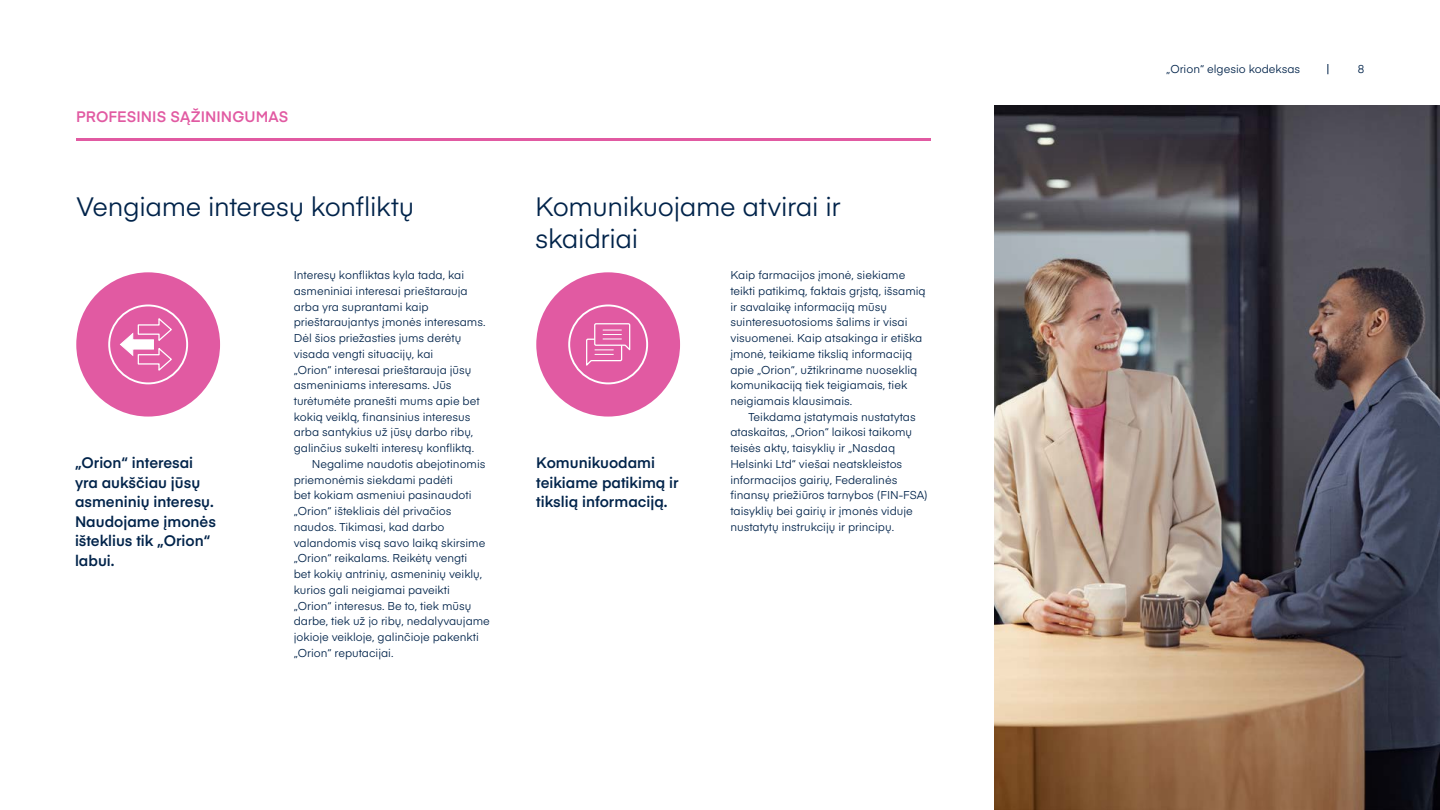
<style>
.page{position:relative;width:1440px;height:810px;background:#fff}
.page>*{position:absolute;margin:0;border:0;box-sizing:border-box;transform-origin:0 0}
.t1{font:26.25px/32.2px "Eina 03";letter-spacing:-.015em;color:#00234a}
.t2{font:600 15px/19.5px "Eina 03";color:#00234a}
.t3{font:600 15px "Eina 03";letter-spacing:.005em;color:#e15aa2}
.t4{font:11.25px/15.8px "Eina 03";color:#00234a}
</style>
<div class="page">
<div style="left:536px;top:272px;width:144px;height:145px;background:#e15aa2;border-radius:50%"></div>
<div style="left:568px;top:305px;width:80px;height:79px;border:2px solid #fff;border-radius:50%"></div>
<svg style="left:586px;top:323px;width:45px;height:43px"></svg>
<div style="left:76px;top:272px;width:144px;height:145px;background:#e15aa2;border-radius:50%"></div>
<div style="left:108px;top:305px;width:80px;height:79px;border:2px solid #fff;border-radius:50%"></div>
<svg style="left:120px;top:316px;width:52px;height:57px"></svg>
<img style="left:994px;top:106px;width:446px;height:704px">
<hr style="left:76px;top:138px;width:855px;height:3px;background:#e15aa2">
<h2 class="t3" style="left:76px;top:105px;width:214px">PROFESINIS SĄŽININGUMAS</h2>
<h1 class="t1" style="left:77px;top:189px;width:339px">Vengiame interesų konfliktų</h1>
<h2 class="t2" style="left:75px;top:452px;width:143px">„Orion“ interesai yra aukščiau jūsų asmeninių interesų.<br>Naudojame įmonės išteklius tik „Orion“ labui.</h2>
<p class="t4" style="left:294px;top:266px;width:193px">Interesų konfliktas kyla tada, kai asmeniniai interesai prieštarauja arba yra suprantami kaip prieštaraujantys įmonės interesams.<br>Dėl šios priežasties jums derėtų visada vengti situacijų, kai<br>„Orion“ interesai prieštarauja jūsų asmeniniams interesams. Jūs turėtumėte pranešti mums apie bet kokią veiklą, finansinius interesus arba santykius už jūsų darbo ribų, galinčius sukelti interesų konfliktą.</p>
<p class="t4" style="left:294px;top:455px;width:198px;text-indent:18px">Negalime naudotis abejotinomis priemonėmis siekdami padėti<br>bet kokiam asmeniui pasinaudoti „Orion“ ištekliais dėl privačios naudos. Tikimasi, kad darbo valandomis visą savo laiką skirsime „Orion“ reikalams. Reikėtų vengti<br>bet kokių antrinių, asmeninių veiklų, kurios gali neigiamai paveikti „Orion“ interesus. Be to, tiek mūsų darbe, tiek už jo ribų, nedalyvaujame jokioje veikloje, galinčioje pakenkti „Orion“ reputacijai.</p>
<h1 class="t1" style="left:535px;top:189px;width:307px">Komunikuojame atvirai ir skaidriai</h1>
<h2 class="t2" style="left:536px;top:452px;width:144px">Komunikuodami teikiame patikimą ir tikslią informaciją.</h2>
<p class="t4" style="left:730px;top:266px;width:197px">Kaip farmacijos įmonė, siekiame teikti patikimą, faktais grįstą, išsamią ir savalaikę informaciją mūsų suinteresuotosioms šalims ir visai visuomenei. Kaip atsakinga ir etiška įmonė, teikiame tikslią informaciją apie „Orion“, užtikriname nuoseklią komunikaciją tiek teigiamais, tiek neigiamais klausimais.</p>
<p class="t4" style="left:730px;top:408px;width:199px;text-indent:18px">Teikdama įstatymais nustatytas ataskaitas, „Orion“ laikosi taikomų teisės aktų, taisyklių ir „Nasdaq Helsinki Ltd“ viešai neatskleistos informacijos gairių, Federalinės finansų priežiūros tarnybos (FIN-FSA) taisyklių bei gairių ir įmonės viduje nustatytų instrukcijų ir principų.</p>
<p class="t4" style="left:1166px;top:61px;width:136px">„Orion“ elgesio kodeksas</p>
<p class="t4" style="left:1358px;top:61px;width:8px">8</p>
</div>
